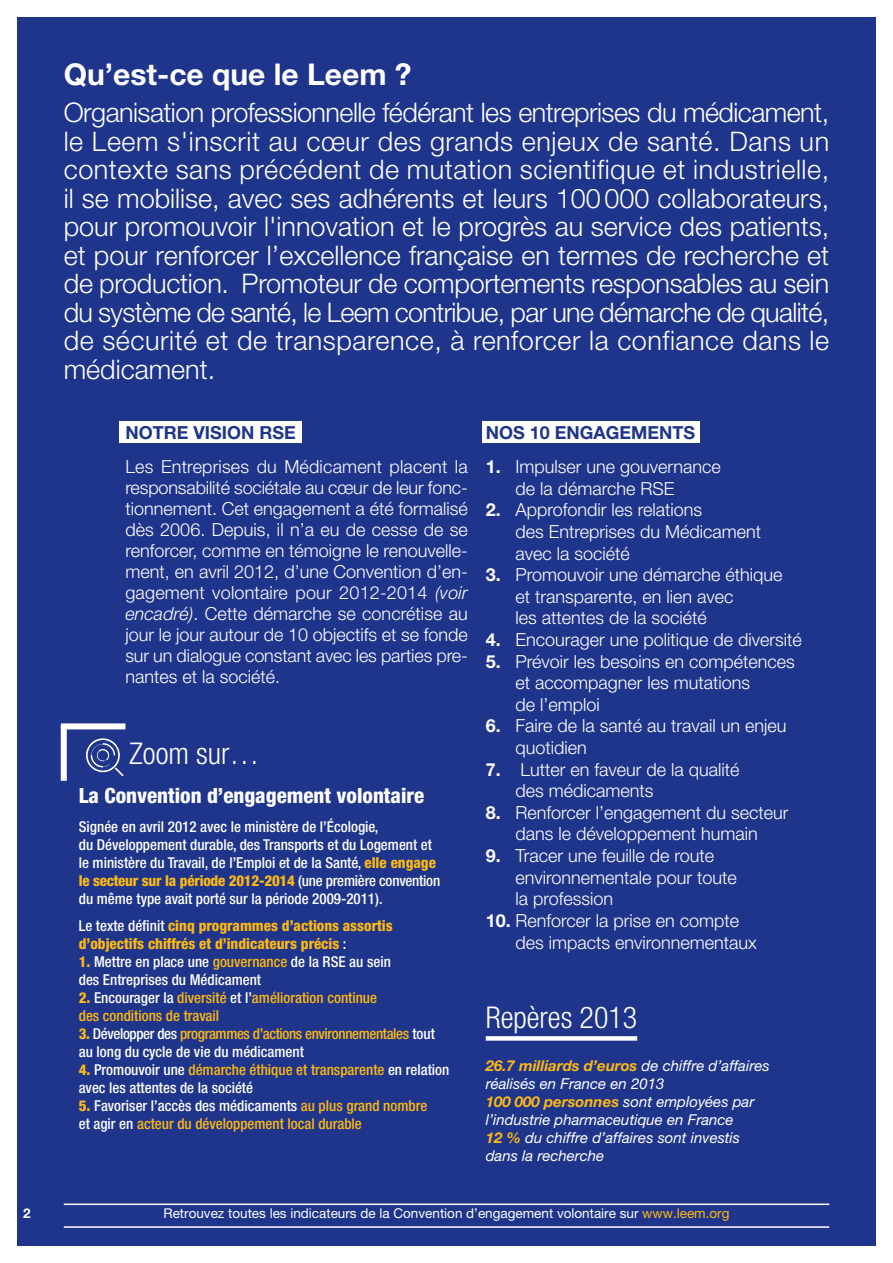
<style>
.page{position:relative;width:893px;height:1263px;background:#fff}
.page>*{position:absolute;margin:0;border:0;box-sizing:border-box;transform-origin:0 0}
.t1{font:700 30px "Helvetica Neue LT Pro";color:#fff}
.t2{font:300 condensed 30px "Helvetica Neue LT Pro";color:#fff}
.t3{font:300 27px/28.5px "Helvetica Neue LT Pro";letter-spacing:.02em;color:#fff;text-align:justify}
.t4{font:800 condensed 21px "Helvetica Neue LT Pro";color:#fff}
.t5{font:300 18px/21.6px "Helvetica Neue LT Pro";color:#fff}
.t6{font:700 18px "Helvetica Neue LT Pro";color:#1f358b}
.t7{font:500 condensed 15px/18px "Helvetica Neue LT Pro";color:#fff}
.t8{font:italic 15px/18px "Helvetica Neue LT Pro";color:#fff}
.t9{font:500 condensed 15px/18px "Helvetica Neue LT Pro";color:#fcb814}
.t10{font:800 condensed 15px/18px "Helvetica Neue LT Pro";color:#fcb814}
.t11{font:500 condensed 15px/18px "Helvetica Neue LT Pro";letter-spacing:-.025em;color:#fff}
.t12{font:13.5px "Helvetica Neue LT Pro";color:#fff}
.t13{font:700 13.5px "Helvetica Neue LT Pro";color:#fff}
.s1{font-style:italic}
.s2{font-weight:800;color:#fcb814}
.s3{font-weight:500;color:#fff}
.s4{color:#fcb814}
.s5{font-weight:800}
.s6{color:#fff}
.s7{font-weight:700}
.s8{font-weight:700;color:#fcb814}
</style>
<div class="page">
<div style="left:17px;top:17px;width:859px;height:1229px;background:#1f358b"></div>
<div style="left:482px;top:421px;width:217px;height:22px;background:#fff"></div>
<div style="left:120px;top:421px;width:182px;height:22px;background:#fff"></div>
<div style="left:486px;top:1036px;width:151px;height:5px;background:#fff"></div>
<svg style="left:86px;top:738px;width:38px;height:38px"></svg>
<hr style="left:64px;top:1203px;width:765px;height:2px;background:#fff">
<hr style="left:64px;top:1226px;width:765px;height:2px;background:#fff">
<div style="left:61px;top:725px;width:6px;height:56px;background:#fff"></div>
<div style="left:61px;top:723px;width:64px;height:6px;background:#fff"></div>
<h1 class="t1" style="left:64px;top:64px;width:349px">Qu’est-ce que le Leem ?</h1>
<p class="t3" style="left:64px;top:101px;width:767px">Organisation professionnelle fédérant les entreprises du médicament, le Leem s'inscrit au cœur des grands enjeux de santé. Dans un contexte sans précédent de mutation scientifique et industrielle, il se mobilise, avec ses adhérents et leurs 100000 collaborateurs, pour promouvoir l'innovation et le progrès au service des patients, et pour renforcer l’excellence française en termes de recherche et de production. Promoteur de comportements responsables au sein du système de santé, le Leem contribue, par une démarche de qualité, de sécurité et de transparence, à renforcer la confiance dans le médicament.</p>
<p class="t6" style="left:125px;top:426px;width:172px">NOTRE VISION RSE</p>
<p class="t5" style="left:125px;top:457px;width:344px;line-height:21px;text-align:justify">Les Entreprises du Médicament placent la responsabilité sociétale au cœur de leur fonc&shy;tionnement. Cet engagement a été formalisé dès 2006. Depuis, il n’a eu de cesse de se renforcer, comme en témoigne le renouvelle&shy;ment, en avril 2012, d’une Convention d’en&shy;gagement volontaire pour 2012-2014 <span class="s1">(voir encadré)</span>. Cette démarche se concrétise au jour le jour autour de 10 objectifs et se fonde sur un dialogue constant avec les parties pre&shy;nantes et la société.</p>
<h1 class="t2" style="left:129px;top:742px;width:132px">Zoom sur…</h1>
<p class="t4" style="left:79px;top:788px;width:347px">La Convention d’engagement volontaire</p>
<p class="t7" style="left:79px;top:819px;width:363px">Signée en avril 2012 avec le ministère de l’écologie,<br>du Développement durable, des Transports et du Logement et le ministère du Travail, de l’Emploi et de la Santé, <span class="s2">elle engage le secteur sur la période 2012-2014</span> (une première convention du même type avait porté sur la période 2009-2011).</p>
<p class="t10" style="left:79px;top:917px;width:316px"><span class="s3">Le texte définit</span> cinq programmes d’actions assortis d’objectifs chiffrés et d’indicateurs précis <span class="s3">:</span></p>
<p class="t7" style="left:79px;top:953px;width:314px"><span class="s2">1.</span> Mettre en place une <span class="s4">gouvernance</span> de la RSE au sein des Entreprises du Médicament</p>
<p class="t9" style="left:79px;top:989px;width:300px"><span class="s5">2.</span> <span class="s6">Encourager la</span> diversité <span class="s6">et l’</span>amélioration continue des conditions de travail</p>
<p class="t11" style="left:79px;top:1025px;width:358px"><span class="s2">3.</span> Développer des <span class="s4">programmes d’actions environnementales</span> tout au long du cycle de vie du médicament</p>
<p class="t7" style="left:79px;top:1061px;width:372px"><span class="s2">4.</span> Promouvoir une <span class="s4">démarche éthique et transparente</span> en relation avec les attentes de la société</p>
<p class="t9" style="left:79px;top:1097px;width:350px"><span class="s5">5.</span> <span class="s6">Favoriser l’accès des médicaments</span> au plus grand nombre <span class="s6">et agir en</span> acteur du développement local durable</p>
<p class="t6" style="left:486px;top:426px;width:211px">NOS 10 ENGAGEMENTS</p>
<p class="t5" style="left:515px;top:458px;width:207px;text-indent:-30px"><span class="s7">1.</span> Impulser une gouvernance de la démarche RSE</p>
<p class="t5" style="left:515px;top:501px;width:247px;text-indent:-30px"><span class="s7">2.</span> Approfondir les relations<br>des Entreprises du Médicament avec la société</p>
<p class="t5" style="left:515px;top:566px;width:269px;text-indent:-30px"><span class="s7">3.</span> Promouvoir une démarche éthique et transparente, en lien avec<br>les attentes de la société</p>
<p class="t5" style="left:486px;top:630px;width:318px"><span class="s7">4.</span> Encourager une politique de diversité</p>
<p class="t5" style="left:515px;top:652px;width:281px;text-indent:-30px"><span class="s7">5.</span> Prévoir les besoins en compétences et accompagner les mutations<br>de l’emploi</p>
<p class="t5" style="left:515px;top:717px;width:273px;text-indent:-30px"><span class="s7">6.</span> Faire de la santé au travail un enjeu quotidien</p>
<p class="t5" style="left:515px;top:760px;width:226px;text-indent:-30px"><span class="s7">7.</span> Lutter en faveur de la qualité des médicaments</p>
<p class="t5" style="left:486px;top:803px;width:304px;text-align:center"><span class="s7">8.</span> Renforcer l’engagement du secteur dans le développement humain</p>
<p class="t5" style="left:515px;top:846px;width:223px;text-indent:-30px"><span class="s7">9.</span> Tracer une feuille de route environnementale pour toute la profession</p>
<p class="t5" style="left:515px;top:911px;width:243px;line-height:22.6px;text-indent:-30px"><span class="s7">10.</span> Renforcer la prise en compte des impacts environnementaux</p>
<h1 class="t2" style="left:486px;top:1006px;width:153px">Repères 2013</h1>
<p class="t8" style="left:486px;top:1058px;width:285px"><span class="s8">26.7 milliards d’euros</span> de chiffre d’affaires réalisés en France en 2013<br><span class="s8">100 000 personnes</span> sont employées par l’industrie pharmaceutique en France<br><span class="s8">12 %</span> du chiffre d’affaires sont investis dans la recherche</p>
<p class="t13" style="left:23px;top:1208px;width:9px">2</p>
<p class="t12" style="left:163px;top:1208px;width:568px">Retrouvez toutes les indicateurs de la Convention d’engagement volontaire sur <span class="s4">www.leem.org</span></p>
</div>
